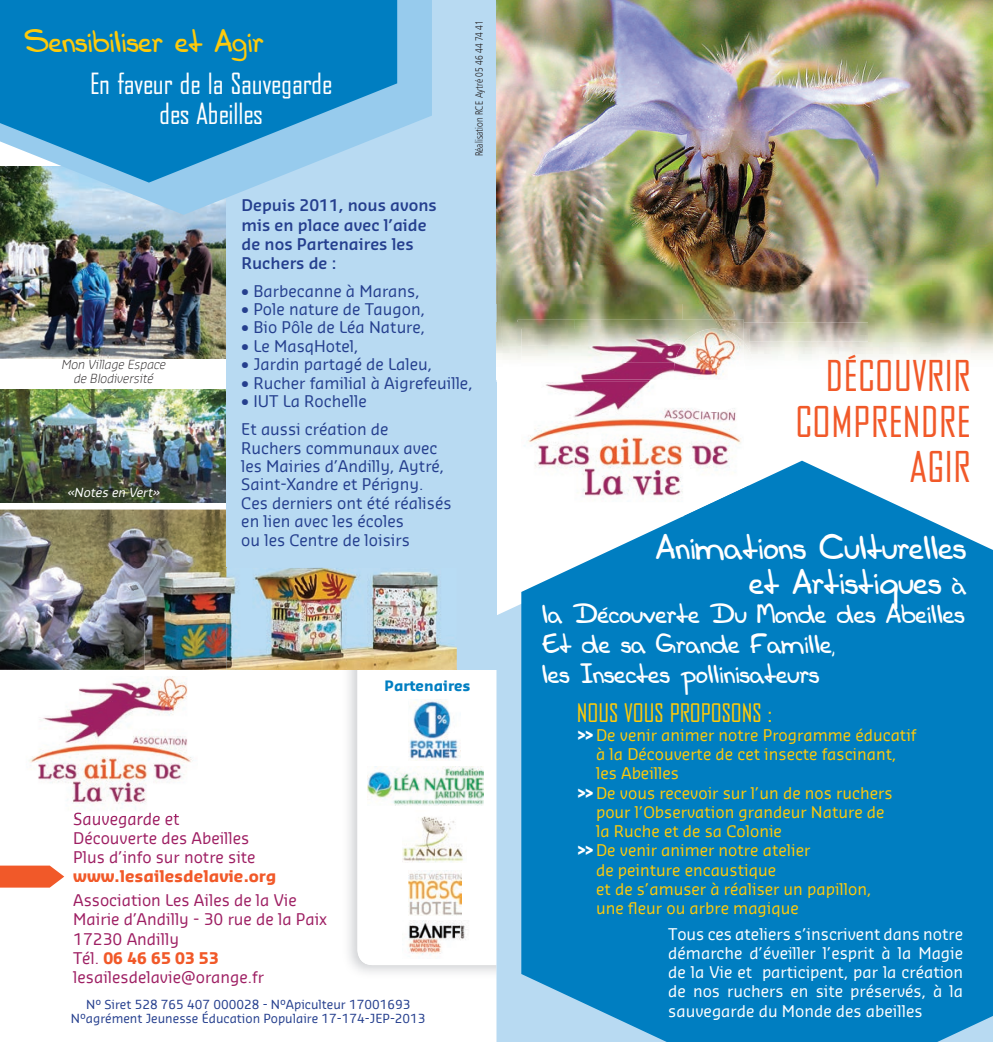
<style>
.page{position:relative;width:993px;height:1042px;background:#fff}
.page>*{position:absolute;margin:0;border:0;box-sizing:border-box;transform-origin:0 0}
.t1{font:40.77px/45.5px "Bureau Agency";letter-spacing:.02em;color:#f15929;text-align:right}
.t2{font:40.25px/35px "Callani";color:#fff;text-align:right}
.t3{font:36.75px "Callani";color:#feca0a}
.t4{font:31.5px/29.8px "Callani";color:#fff}
.t5{font:28px/29.8px "Bureau Agency";color:#fff;text-align:center}
.t6{font:24.5px "Bureau Agency";color:#feca0a}
.t7{font:15.75px/18.4px "Sansa";color:#253f8e}
.t8{font:15.75px "Sansa";color:#feca0a}
.t9{font:15.75px/19.2px "Sansa";color:#fff;text-align:justify}
.t10{font:15.75px/19.2px "Sansa";color:#9e1f63}
.t11{font:600 15.75px/19.2px "Sansa";color:#253f8e}
.t12{font:700 15.75px "Sansa";color:#f15929}
.t13{font:700 14px "Sansa";color:#007ec1}
.t14{font:12.25px/14px "Sansa";color:#253f8e;text-align:center}
.t15{font:italic 300 12.25px/14px "Sansa";color:#231f20;text-align:center}
.t16{font:italic 12.25px "Sansa";color:#fff}
.t17{font:300 10.5px "Frutiger";letter-spacing:.005em;color:#231f20;scale:.8 1}
.s1{font-weight:700;color:#f15929}
.s2{font-size:31.5px}
.s3{font-weight:700;color:#fff}
</style>
<div class="page">
<img style="left:0;top:215px;width:226px;height:143px">
<img style="left:0;top:389px;width:226px;height:113px">
<img style="left:0;top:509px;width:226px;height:161px">
<div style="left:226px;top:0;width:270px;height:670px;background:#b8daf2"></div>
<svg style="left:0;top:0;width:432px;height:215px"></svg>
<svg style="left:0;top:0;width:397px;height:183px;background:#258fc9"></svg>
<img style="left:496px;top:0;width:496px;height:265px">
<img style="left:496px;top:322px;width:21px;height:37px">
<img style="left:930px;top:265px;width:62px;height:93px">
<img style="left:743px;top:322px;width:125px;height:19px">
<img style="left:868px;top:284px;width:62px;height:57px">
<img style="left:496px;top:284px;width:372px;height:38px">
<img style="left:496px;top:265px;width:434px;height:19px">
<svg style="left:496px;top:481px;width:25px;height:561px;fill:#b8daf2"></svg>
<svg style="left:521px;top:461px;width:471px;height:581px;background:#1287c5"></svg>
<img style="left:29px;top:676px;width:163px;height:134px">
<img style="left:74px;top:812px;width:105px;height:5px">
<img style="left:517px;top:382px;width:136px;height:120px">
<img style="left:517px;top:320px;width:57px;height:39px">
<img style="left:574px;top:320px;width:169px;height:9px">
<img style="left:743px;top:329px;width:5px;height:13px">
<img style="left:521px;top:391px;width:227px;height:125px">
<img style="left:683px;top:485px;width:65px;height:31px">
<img style="left:743px;top:391px;width:5px;height:8px">
<img style="left:743px;top:342px;width:5px;height:13px">
<img style="left:581px;top:363px;width:92px;height:19px">
<img style="left:521px;top:346px;width:152px;height:17px">
<img style="left:521px;top:329px;width:152px;height:17px">
<img style="left:713px;top:488px;width:30px;height:14px">
<img style="left:673px;top:329px;width:70px;height:83px">
<img style="left:402px;top:816px;width:61px;height:46px">
<img style="left:408px;top:870px;width:53px;height:45px">
<img style="left:408px;top:920px;width:60px;height:35px">
<img style="left:408px;top:700px;width:52px;height:60px">
<img style="left:367px;top:766px;width:116px;height:39px">
<img style="left:145px;top:568px;width:81px;height:51px">
<img style="left:145px;top:619px;width:81px;height:51px">
<img style="left:226px;top:568px;width:230px;height:102px">
<svg style="left:0;top:865px;width:64px;height:22px"></svg>
<h3 class="t3" style="left:25px;top:24px;width:240px">Sensibiliser et Agir</h3>
<h3 class="t5" style="left:90px;top:70px;width:243px">En faveur de la Sauvegarde des Abeilles</h3>
<p class="t11" style="left:241px;top:195px;width:197px">Depuis 2011, nous avons mis en place avec l’aide de nos Partenaires les<br>Ruchers de :</p>
<p class="t17" style="left:473px;top:156px;width:172px;rotate:-90deg">Réalisation RCE Aytré 05 46 44 74 41</p>
<p class="t15" style="left:61px;top:357px;width:108px">Mon Village Espace de BIodiversité</p>
<p class="t16" style="left:67px;top:484px;width:97px">«Notes en Vert»</p>
<p class="t7" style="left:241px;top:281px;width:180px">• Barbecanne à Marans,</p>
<p class="t7" style="left:241px;top:299px;width:185px">• Pole nature de Taugon,</p>
<p class="t7" style="left:241px;top:318px;width:185px">• Bio Pôle de Léa Nature,</p>
<p class="t7" style="left:241px;top:336px;width:119px">• Le MasqHotel,</p>
<p class="t7" style="left:241px;top:354px;width:192px">• Jardin partagé de Laleu,</p>
<p class="t7" style="left:241px;top:373px;width:233px">• Rucher familial à Aigrefeuille,</p>
<p class="t7" style="left:241px;top:386px;width:149px;line-height:28.3px">• IUT La Rochelle<br>Et aussi création de</p>
<p class="t7" style="left:241px;top:438px;width:212px">Ruchers communaux avec les Mairies d’Andilly, Aytré,<br>Saint-Xandre et Périgny.<br>Ces derniers ont été réalisés en lien avec les écoles<br>ou les Centre de loisirs</p>
<p class="t13" style="left:384px;top:677px;width:87px">Partenaires</p>
<p class="t10" style="left:73px;top:808px;width:184px">Sauvegarde et<br>Découverte des Abeilles<br>Plus d’info sur notre site</p>
<p class="t12" style="left:73px;top:866px;width:205px">www.lesailesdelavie.org</p>
<p class="t10" style="left:73px;top:890px;width:255px">Association Les Ailes de la Vie<br>Mairie d’Andilly - 30 rue de la Paix<br>17230 Andilly<br>Tél. <span class="s1">06 46 65 03 53 </span>lesailesdelavie@orange.fr</p>
<p class="t14" style="left:71px;top:997px;width:356px">N° Siret 528 765 407 000028 - N°Apiculteur 17001693<br>N°agrément Jeunesse Éducation Populaire 17-174-JEP-2013</p>
<h1 class="t1" style="left:795px;top:354px;width:176px">DÉCOUVRIR<br>COMPRENDRE<br>AGIR</h1>
<h2 class="t2" style="left:656px;top:533px;width:311px">Animations Culturelles et Artistiques <span class="s2">à</span></h2>
<h3 class="t4" style="left:542px;top:602px;width:424px">la Découverte Du Monde des Abeilles<br>Et de sa Grande Famille,<br>les Insectes pollinisateurs</h3>
<h3 class="t6" style="left:576px;top:699px;width:197px">NOUS VOUS PROPOSONS :</h3>
<p class="t8" style="left:576px;top:725px;width:341px"><span class="s3">&gt;&gt;</span> De venir animer notre Programme éducatif</p>
<p class="t8" style="left:596px;top:744px;width:302px">à la Découverte de cet insecte fascinant,</p>
<p class="t8" style="left:596px;top:763px;width:84px">les Abeilles</p>
<p class="t8" style="left:576px;top:783px;width:317px"><span class="s3">&gt;&gt;</span> De vous recevoir sur l’un de nos ruchers</p>
<p class="t8" style="left:596px;top:802px;width:290px">pour l’Observation grandeur Nature de</p>
<p class="t8" style="left:596px;top:821px;width:187px">la Ruche et de sa Colonie</p>
<p class="t8" style="left:576px;top:840px;width:235px"><span class="s3">&gt;&gt;</span> De venir animer notre atelier</p>
<p class="t8" style="left:596px;top:860px;width:181px">de peinture encaustique</p>
<p class="t8" style="left:596px;top:879px;width:277px">et de s’amuser à réaliser un papillon,</p>
<p class="t8" style="left:596px;top:898px;width:204px">une fleur ou arbre magique</p>
<p class="t9" style="left:668px;top:923px;width:296px">Tous ces ateliers s’inscrivent dans notre démarche d’éveiller l’esprit à la Magie de la Vie et participent, par la création de nos ruchers en site préservés, à la sauvegarde du Monde des abeilles</p>
</div>
